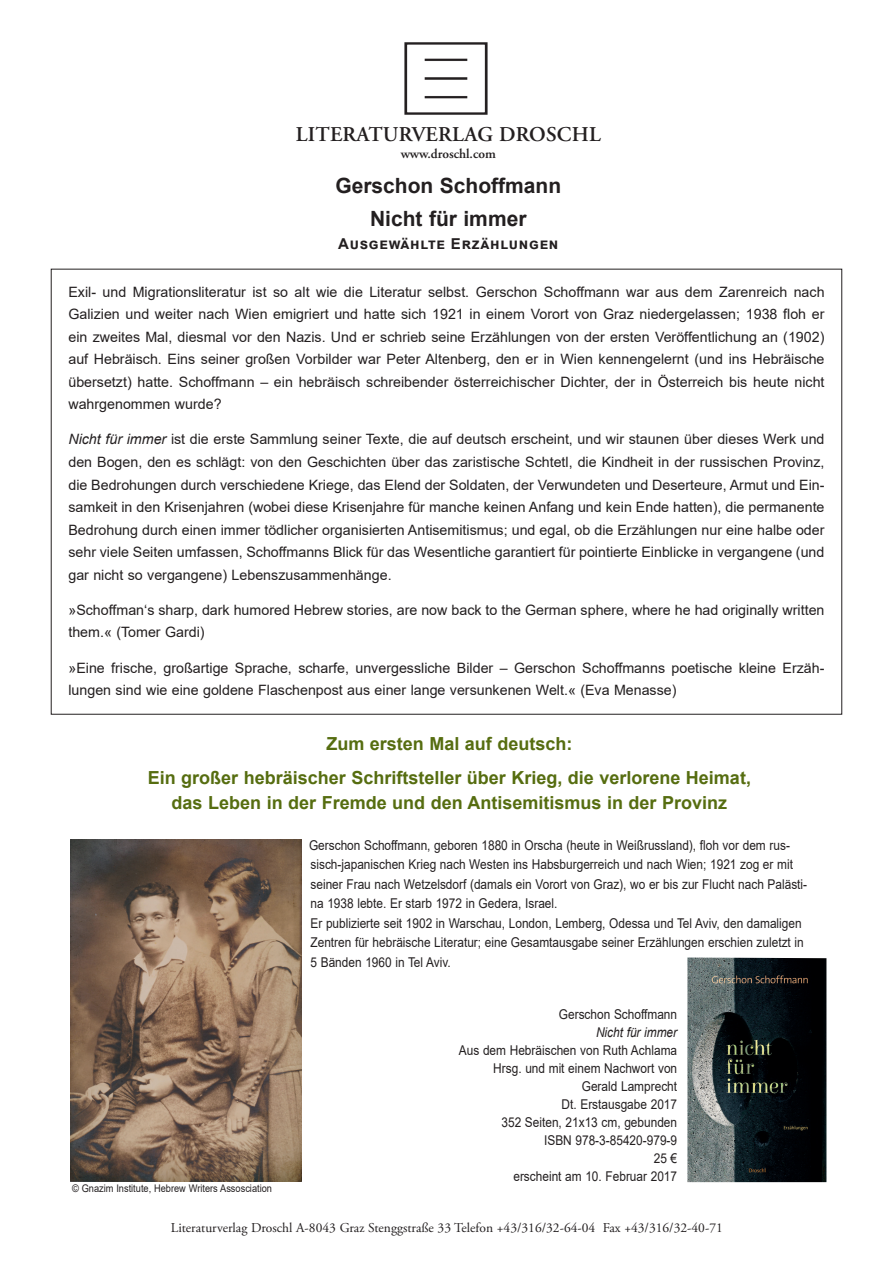
<style>
.page{position:relative;width:893px;height:1263px;background:#fff}
.page>*{position:absolute;margin:0;border:0;box-sizing:border-box;transform-origin:0 0}
.t1{font:700 21px/33.8px "Arial";color:#231f20;text-align:center}
.t2{font:600 21px "Adobe Garamond Pro";letter-spacing:.015em;color:#231f20}
.t3{font:700 18px/34px "Arial";color:#566d10;text-align:center}
.t4{font:700 15px "Arial";letter-spacing:.05em;color:#231f20}
.t5{font:14.25px/22.5px "Arial";color:#231f20;text-align:justify}
.t6{font:13.5px/18px "Arial";color:#231f20;text-align:right;scale:.88 1}
.t7{font:13.5px "Adobe Garamond Pro";color:#231f20}
.t8{font:600 13.5px "Adobe Garamond Pro";color:#231f20}
.t9{font:italic 13.5px "Arial";color:#231f20;scale:.88 1}
.t10{font:10.5px "Arial";color:#231f20;scale:.88 1}
.s1{font-style:italic}
</style>
<div class="page">
<img style="left:404px;top:42px;width:84px;height:73px">
<img style="left:71px;top:840px;width:231px;height:341px">
<img style="left:687px;top:957px;width:139px;height:225px">
<h1 class="t2" style="left:296px;top:122px;width:307px">LITERATURVERLAG DROSCHL</h1>
<p class="t8" style="left:401px;top:146px;width:97px">www.droschl.com</p>
<h1 class="t1" style="left:335px;top:169px;width:227px">Gerschon Schoffmann<br>Nicht für immer</h1>
<p class="t4" style="left:338px;top:233px;width:222px">Ausgewählte Erzählungen</p>
<p class="t5" style="left:68px;top:280px;width:758px">Exil- und Migrationsliteratur ist so alt wie die Literatur selbst. Gerschon Schoffmann war aus dem Zarenreich nach Galizien und weiter nach Wien emigriert und hatte sich 1921 in einem Vorort von Graz niedergelassen; 1938 floh er ein zweites Mal, diesmal vor den Nazis. Und er schrieb seine Erzählungen von der ersten Veröffentlichung an (1902) auf Hebräisch. Eins seiner großen Vorbilder war Peter Altenberg, den er in Wien kennengelernt (und ins Hebräische übersetzt) hatte. Schoffmann – ein hebräisch schreibender österreichischer Dichter, der in Österreich bis heute nicht wahrgenommen wurde?</p>
<p class="t5" style="left:68px;top:428px;width:758px"><span class="s1">Nicht für immer</span> ist die erste Sammlung seiner Texte, die auf deutsch erscheint, und wir staunen über dieses Werk und den Bogen, den es schlägt: von den Geschichten über das zaristische Schtetl, die Kindheit in der russischen Provinz, die Bedrohungen durch verschiedene Kriege, das Elend der Soldaten, der Verwundeten und Deserteure, Armut und Ein&shy;samkeit in den Krisenjahren (wobei diese Krisenjahre für manche keinen Anfang und kein Ende hatten), die permanente Bedrohung durch einen immer tödlicher organisierten Antisemitismus; und egal, ob die Erzählungen nur eine halbe oder sehr viele Seiten umfassen, Schoffmanns Blick für das Wesentliche garantiert für pointierte Einblicke in vergangene (und gar nicht so vergangene) Lebenszusammenhänge.</p>
<p class="t5" style="left:68px;top:598px;width:758px">»Schoffman‘s sharp, dark humored Hebrew stories, are now back to the German sphere, where he had originally written them.« (Tomer Gardi)</p>
<p class="t5" style="left:68px;top:656px;width:758px">»Eine frische, großartige Sprache, scharfe, unvergessliche Bilder – Gerschon Schoffmanns poetische kleine Erzäh&shy;lungen sind wie eine goldene Flaschenpost aus einer lange versunkenen Welt.« (Eva Menasse)</p>
<p class="t3" style="left:148px;top:727px;width:605px">Zum ersten Mal auf deutsch:<br>Ein großer hebräischer Schriftsteller über Krieg, die verlorene Heimat,</p>
<p class="t3" style="left:172px;top:786px;width:557px">das Leben in der Fremde und den Antisemitismus in der Provinz</p>
<p class="t6" style="left:309px;top:835px;width:568px;line-height:19.5px;text-align:left">Gerschon Schoffmann, geboren 1880 in Orscha (heute in Weißrussland), floh vor dem rus&shy;sisch-japanischen Krieg nach Westen ins Habsburgerreich und nach Wien; 1921 zog er mit seiner Frau nach Wetzelsdorf (damals ein Vorort von Graz), wo er bis zur Flucht nach Palästi&shy;na 1938 lebte. Er starb 1972 in Gedera, Israel.<br>Er publizierte seit 1902 in Warschau, London, Lemberg, Odessa und Tel Aviv, den damaligen Zentren für hebräische Literatur; eine Gesamtausgabe seiner Erzählungen erschien zuletzt in 5 Bänden 1960 in Tel Aviv.</p>
<p class="t10" style="left:72px;top:1181px;width:229px">© Gnazim Institute, Hebrew Writers Assosciation</p>
<p class="t6" style="left:559px;top:1005px;width:136px">Gerschon Schoffmann</p>
<p class="t9" style="left:596px;top:1024px;width:94px">Nicht für immer</p>
<p class="t6" style="left:459px;top:1041px;width:250px">Aus dem Hebräischen von Ruth Achlama<br>Hrsg. und mit einem Nachwort von<br>Gerald Lamprecht<br>Dt. Erstausgabe 2017<br>352 Seiten, 21x13 cm, gebunden<br>ISBN 978-3-85420-979-9<br>25 €<br>erscheint am 10. Februar 2017</p>
<p class="t7" style="left:171px;top:1220px;width:553px">Literaturverlag Droschl A-8043 Graz Stenggstraße 33 Telefon +43/316/32-64-04 Fax +43/316/32-40-71</p>
</div>
